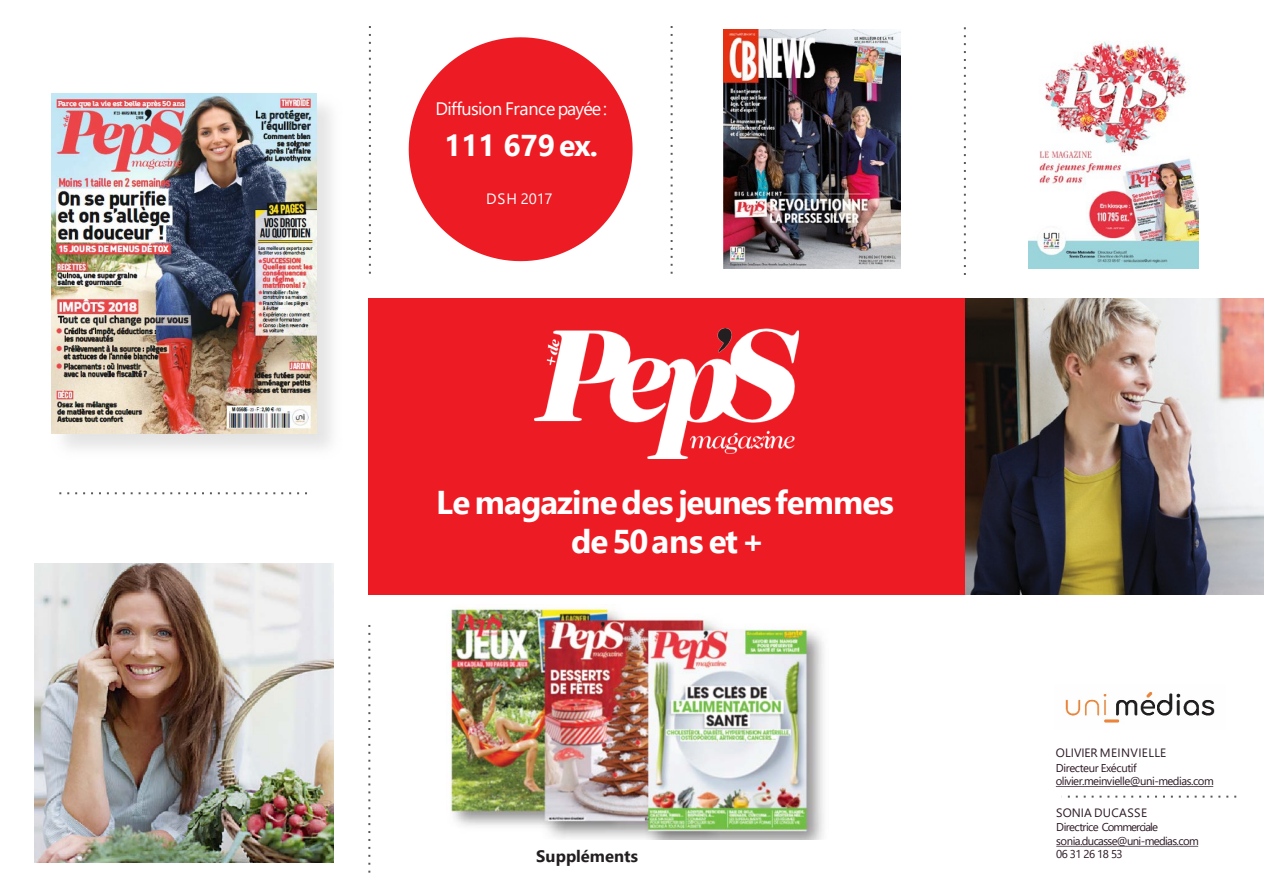
<style>
.page{position:relative;width:1264px;height:894px;background:#fff}
.page>*{position:absolute;margin:0;border:0;box-sizing:border-box;transform-origin:0 0}
.t1{font:700 33px/39.6px "Segoe UI";letter-spacing:-.025em;color:#fff;text-align:center}
.t2{font:700 30px "Segoe UI";letter-spacing:-.005em;color:#fff}
.t3{font:18px "Segoe UI";letter-spacing:-.03em;color:#fff}
.t4{font:700 16.5px "Segoe UI";color:#231f20}
.t5{font:15px "Segoe UI";letter-spacing:-.01em;color:#fff}
.t6{font:12px "Segoe UI";letter-spacing:.02em;color:#2b1724}
.t7{font:11.4px/13.5px "Segoe UI";letter-spacing:-.045em;color:#2b1724}
</style>
<div class="page">
<svg style="left:369px;top:26px;width:2px;height:248px"></svg>
<svg style="left:670px;top:26px;width:2px;height:248px"></svg>
<svg style="left:963px;top:27px;width:2px;height:248px"></svg>
<svg style="left:368px;top:625px;width:2px;height:248px"></svg>
<svg style="left:59px;top:492px;width:248px;height:2px"></svg>
<div style="left:369px;top:298px;width:596px;height:296px;background:#ed1c24"></div>
<img style="left:35px;top:563px;width:298px;height:298px">
<img style="left:534px;top:328px;width:264px;height:130px">
<img style="left:965px;top:298px;width:298px;height:296px">
<svg style="left:408px;top:37px;width:224px;height:224px;fill:#ed1c24"></svg>
<img style="left:723px;top:29px;width:177px;height:240px">
<img style="left:1028px;top:41px;width:169px;height:228px">
<img style="left:446px;top:604px;width:378px;height:234px">
<img style="left:51px;top:93px;width:281px;height:356px">
<img style="left:52px;top:93px;width:264px;height:341px">
<svg style="left:1055px;top:786px;width:157px;height:1px"></svg>
<svg style="left:1056px;top:845px;width:141px;height:1px"></svg>
<svg style="left:1061px;top:795px;width:174px;height:2px"></svg>
<img style="left:1065px;top:691px;width:150px;height:32px">
<p class="t3" style="left:435px;top:91px;width:173px">Diffusion Francepayée:</p>
<p class="t2" style="left:444px;top:117px;width:155px">111 679ex.</p>
<p class="t5" style="left:486px;top:184px;width:68px">DSH 2017</p>
<p class="t1" style="left:436px;top:479px;width:459px">Le magazinedes jeunes femmes de50ans et+</p>
<p class="t4" style="left:536px;top:840px;width:103px">Suppléments</p>
<p class="t6" style="left:1055px;top:741px;width:112px">OLIVIER MEINVIELLE</p>
<p class="t7" style="left:1055px;top:760px;width:159px">Directeur Exécutif olivier.meinvielle@uni-medias.com</p>
<p class="t6" style="left:1056px;top:801px;width:92px">SONIA DUCASSE</p>
<p class="t7" style="left:1056px;top:819px;width:144px">Directrice Commerciale sonia.ducasse@uni-medias.com</p>
<p class="t7" style="left:1056px;top:846px;width:68px">06 31 26 18 53</p>
</div>
